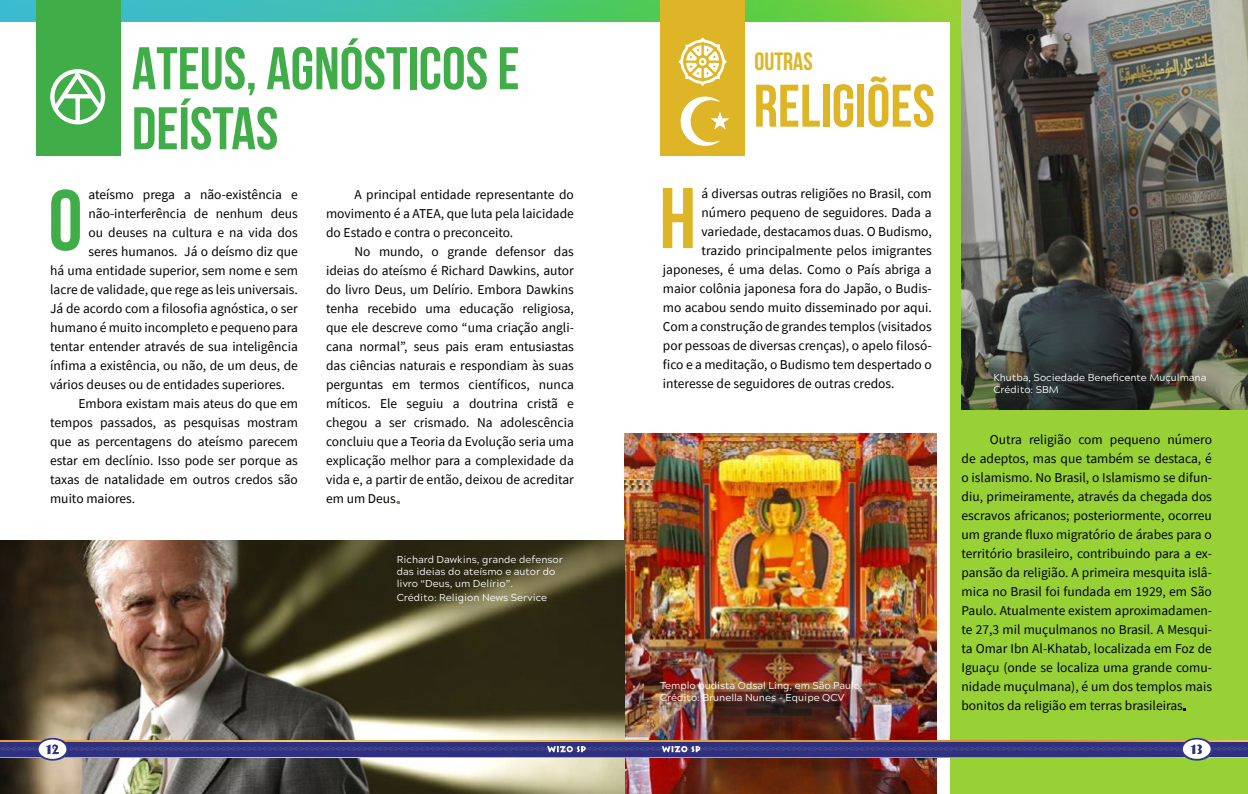
<style>
.page{position:relative;width:1248px;height:794px;background:#fff}
.page>*{position:absolute;margin:0;border:0;box-sizing:border-box;transform-origin:0 0}
.t1{font:700 86px "Bebas Neue";color:#ddb526}
.t2{font:700 86px "Bebas Neue";color:#41ad49}
.t3{font:700 60px/60px "Bebas Neue";color:#41ad49}
.t4{font:700 60px "Bebas Neue";color:#ddb526}
.t5{font:700 25px "Bebas Neue";color:#ddb526}
.t6{font:13.5px/19px "Source Sans Pro";color:#000;text-align:justify}
.t7{font:10px/12px "Acherus Grotesque";color:#fff}
</style>
<div class="page">
<div style="left:950px;top:0;width:297px;height:794px;background:#98d136"></div>
<img style="left:624px;top:434px;width:311px;height:360px">
<img style="left:0;top:540px;width:624px;height:254px">
<svg style="left:0;top:738px;width:1248px;height:22px"></svg>
<img style="left:0;top:0;width:950px;height:21px">
<div style="left:36px;top:0;width:85px;height:156px;background:#41ad49"></div>
<div style="left:660px;top:0;width:84px;height:156px;background:#ddb526"></div>
<svg style="left:50px;top:69px;width:56px;height:56px"></svg>
<svg style="left:678px;top:37px;width:49px;height:49px"></svg>
<svg style="left:680px;top:96px;width:49px;height:50px"></svg>
<img style="left:961px;top:0;width:286px;height:410px">
<h2 class="t3" style="left:132px;top:38px;width:389px">ATEUS, AGNÓSTICOS E<br>DEÍSTAS</h2>
<p class="t6" style="left:88px;top:185px;width:211px">ateísmo prega a não-existência e</p>
<p class="t6" style="left:88px;top:204px;width:211px">não-interferência de nenhum deus</p>
<p class="t6" style="left:88px;top:223px;width:211px">ou deuses na cultura e na vida dos</p>
<p class="t6" style="left:88px;top:242px;width:211px">seres humanos. Já o deísmo diz que</p>
<p class="t6" style="left:50px;top:261px;width:249px">há uma entidade superior, sem nome e sem</p>
<p class="t6" style="left:50px;top:280px;width:249px">lacre de validade, que rege as leis universais.</p>
<p class="t6" style="left:50px;top:299px;width:249px">Já de acordo com a filosofia agnóstica, o ser</p>
<p class="t6" style="left:50px;top:318px;width:249px">humano é muito incompleto e pequeno para</p>
<p class="t6" style="left:50px;top:337px;width:249px">tentar entender através de sua inteligência</p>
<p class="t6" style="left:50px;top:356px;width:249px">ínfima a existência, ou não, de um deus, de</p>
<p class="t6" style="left:50px;top:375px;width:236px">vários deuses ou de entidades superiores.</p>
<p class="t6" style="left:78px;top:394px;width:221px">Embora existam mais ateus do que em</p>
<p class="t6" style="left:50px;top:413px;width:249px">tempos passados, as pesquisas mostram</p>
<p class="t6" style="left:50px;top:432px;width:249px">que as percentagens do ateísmo parecem</p>
<p class="t6" style="left:50px;top:451px;width:249px">estar em declínio. Isso pode ser porque as</p>
<p class="t6" style="left:50px;top:470px;width:249px">taxas de natalidade em outros credos são</p>
<p class="t6" style="left:50px;top:489px;width:87px">muito maiores.</p>
<h1 class="t2" style="left:48px;top:173px;width:36px">O</h1>
<p class="t6" style="left:326px;top:185px;width:249px;text-indent:28px">A principal entidade representante do movimento é a ATEA, que luta pela laicidade do Estado e contra o preconceito.</p>
<p class="t6" style="left:326px;top:242px;width:249px;text-indent:28px">No mundo, o grande defensor das ideias do ateísmo é Richard Dawkins, autor do livro Deus, um Delírio. Embora Dawkins tenha recebido uma educação religiosa, que ele descreve como “uma criação angli&shy;cana normal”, seus pais eram entusiastas das ciências naturais e respondiam às suas perguntas em termos científicos, nunca míticos. Ele seguiu a doutrina cristã e chegou a ser crismado. Na adolescência concluiu que a Teoria da Evolução seria uma explicação melhor para a complexidade da vida e, a partir de então, deixou de acreditar em um Deus.</p>
<p class="t7" style="left:397px;top:552px;width:167px">Richard Dawkins, grande defensor das ideias do ateísmo e autor do livro “Deus, um Delírio”.</p>
<p class="t7" style="left:397px;top:590px;width:152px">Crédito: Religion News Service</p>
<h3 class="t5" style="left:754px;top:48px;width:60px">OUTRAS</h3>
<h2 class="t4" style="left:753px;top:73px;width:183px">RELIGIÕES</h2>
<p class="t6" style="left:701px;top:184px;width:231px">á diversas outras religiões no Brasil, com</p>
<p class="t6" style="left:701px;top:203px;width:232px">número pequeno de seguidores. Dada a</p>
<p class="t6" style="left:701px;top:222px;width:232px">variedade, destacamos duas. O Budismo,</p>
<p class="t6" style="left:701px;top:241px;width:232px">trazido principalmente pelos imigrantes</p>
<p class="t6" style="left:662px;top:260px;width:270px">japoneses, é uma delas. Como o País abriga a</p>
<p class="t6" style="left:662px;top:279px;width:270px">maior colônia japonesa fora do Japão, o Budis-</p>
<p class="t6" style="left:662px;top:298px;width:270px">mo acabou sendo muito disseminado por aqui.</p>
<p class="t6" style="left:662px;top:317px;width:270px">Com a construção de grandes templos (visitados</p>
<p class="t6" style="left:662px;top:336px;width:270px">por pessoas de diversas crenças), o apelo filosó-</p>
<p class="t6" style="left:662px;top:355px;width:270px">fico e a meditação, o Budismo tem despertado o</p>
<p class="t6" style="left:662px;top:374px;width:233px">interesse de seguidores de outras credos.</p>
<h1 class="t1" style="left:659px;top:171px;width:38px">H</h1>
<p class="t7" style="left:660px;top:679px;width:204px">Templo budista Odsal Ling, em São Paulo.<br>Crédito: Brunella Nunes - Equipe QCV</p>
<p class="t7" style="left:993px;top:371px;width:214px">Khutba, Sociedade Beneficente Muçulmana<br>Crédito: SBM</p>
<p class="t6" style="left:961px;top:430px;width:252px;text-indent:28px">Outra religião com pequeno número de adeptos, mas que também se destaca, é o islamismo. No Brasil, o Islamismo se difun&shy;diu, primeiramente, através da chegada dos escravos africanos; posteriormente, ocorreu um grande fluxo migratório de árabes para o território brasileiro, contribuindo para a ex&shy;pansão da religião. A primeira mesquita islâ&shy;mica no Brasil foi fundada em 1929, em São Paulo. Atualmente existem aproximadamen&shy;te 27,3 mil muçulmanos no Brasil. A Mesqui&shy;ta Omar Ibn Al-Khatab, localizada em Foz de Iguaçu (onde se localiza uma grande comu&shy;nidade muçulmana), é um dos templos mais bonitos da religião em terras brasileiras.</p>
</div>
